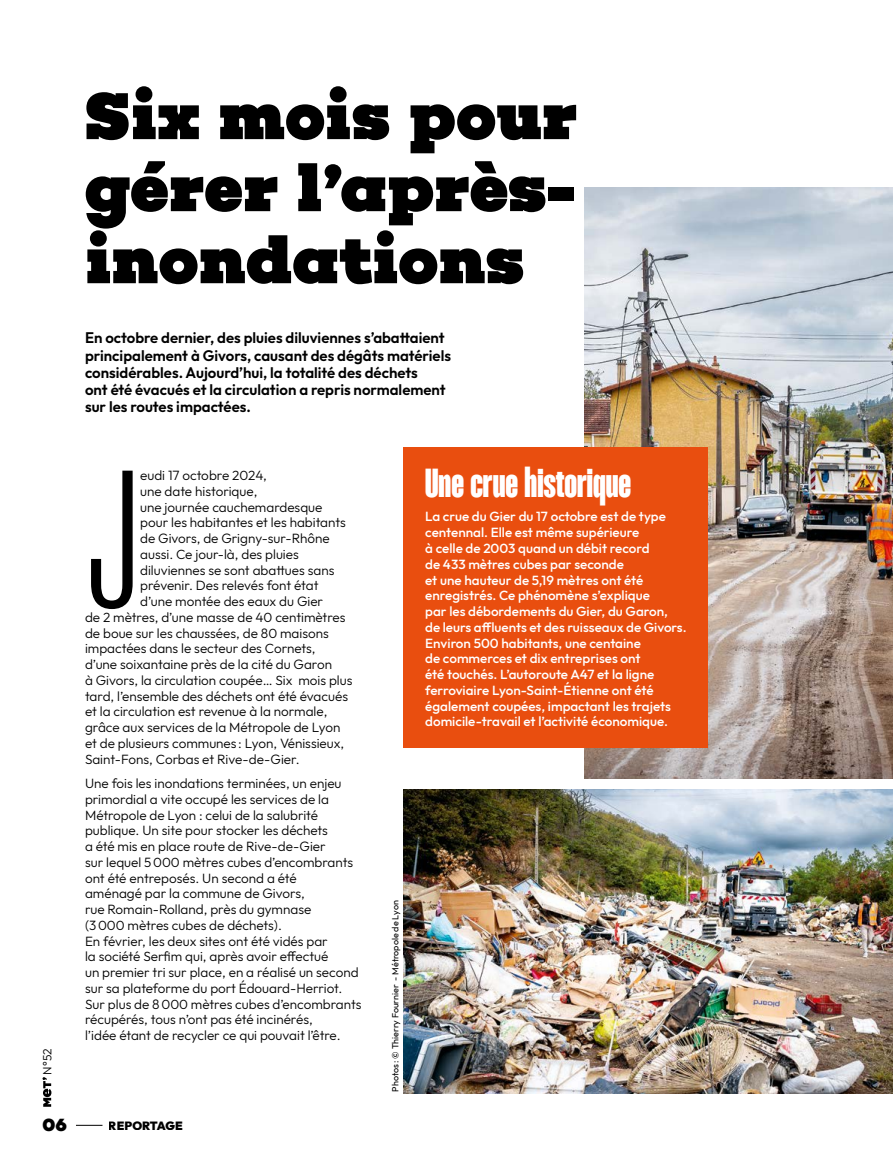
<style>
.page{position:relative;width:893px;height:1170px;background:#fff}
.page>*{position:absolute;margin:0;border:0;box-sizing:border-box;transform-origin:0 0}
.Courant-lettrine_MeT{font:300 193.5px "Mango Grotesque";color:#000}
.esiuyrtdusdtytuymouitydfylgfkdflkdjflfkd{font:900 67.5px/72px "Choplin";letter-spacing:.005em;color:#000;text-align:justify}
.tfyppoiddfyypuifdjfdfgglfkgjfgfghmglhjkg{font:900 40.5px "Mango Grotesque";color:#fff}
.t1{font:900 18px "Choplin";color:#000}
.Chapo_MeT{font:600 15px/17.2px "Outfit";color:#000}
.Courant_MeT{font:300 13.5px/15.8px "Outfit";color:#000}
.Courant-lettrine_MeT-2{font:300 13.5px "Outfit";color:#000}
.Courant_MeT-2{font:500 13.5px/15.8px "Outfit";color:#fff}
.t2{font:900 12px "Outfit";letter-spacing:-.005em;color:#000}
.t3{font:300 12px "Outfit";color:#000}
.t4{font:9px "Outfit";color:#000}
</style>
<div class="page">
<img style="left:584px;top:187px;width:309px;height:591px">
<div style="left:404px;top:447px;width:304px;height:300px;background:#e94e0f"></div>
<img style="left:404px;top:789px;width:489px;height:304px">
<svg style="left:76px;top:1124px;width:26px;height:1px"></svg>
<svg style="left:43px;top:1077px;width:8px;height:29px"></svg>
<h1 class="esiuyrtdusdtytuymouitydfylgfkdflkdjflfkd" style="left:85px;top:80px;width:493px">Six mois pour gérer l’après&shy;inondations</h1>
<p class="Chapo_MeT" style="left:85px;top:330px;width:367px">En octobre dernier, des pluies diluviennes s’abattaient principalement à Givors, causant des dégâts matériels considérables. Aujourd’hui, la totalité des déchets<br>ont été évacués et la circulation a repris normalement sur les routes impactées.</p>
<p class="t3" style="left:40px;top:1074px;width:28px;rotate:-90deg">N°52</p>
<h3 class="t1" style="left:43px;top:1113px;width:26px">06</h3>
<p class="Courant-lettrine_MeT" style="left:88px;top:451px;width:52px">J</p>
<p class="Courant-lettrine_MeT-2" style="left:140px;top:467px;width:128px">eudi 17 octobre 2024,</p>
<p class="Courant-lettrine_MeT-2" style="left:140px;top:482px;width:119px">une date historique,</p>
<p class="Courant-lettrine_MeT-2" style="left:140px;top:498px;width:184px">une journée cauchemardesque</p>
<p class="Courant-lettrine_MeT-2" style="left:140px;top:514px;width:207px">pour les habitantes et les habitants</p>
<p class="Courant-lettrine_MeT-2" style="left:140px;top:530px;width:191px">de Givors, de Grigny‑sur-Rhône</p>
<p class="Courant-lettrine_MeT-2" style="left:140px;top:545px;width:160px">aussi. Ce jour‑là, des pluies</p>
<p class="Courant-lettrine_MeT-2" style="left:140px;top:561px;width:196px">diluviennes se sont abattues sans</p>
<p class="Courant-lettrine_MeT-2" style="left:140px;top:577px;width:180px">prévenir. Des relevés font état</p>
<p class="Courant-lettrine_MeT-2" style="left:140px;top:593px;width:184px">d’une montée des eaux du Gier</p>
<p class="Courant-lettrine_MeT-2" style="left:85px;top:608px;width:262px">de 2 mètres, d’une masse de 40 centimètres</p>
<p class="Courant-lettrine_MeT-2" style="left:85px;top:624px;width:245px">de boue sur les chaussées, de 80 maisons</p>
<p class="Courant-lettrine_MeT-2" style="left:85px;top:640px;width:232px">impactées dans le secteur des Cornets,</p>
<p class="Courant-lettrine_MeT-2" style="left:85px;top:656px;width:249px">d’une soixantaine près de la cité du Garon</p>
<p class="Courant-lettrine_MeT-2" style="left:85px;top:671px;width:269px">à Givors, la circulation coupée… Six mois plus</p>
<p class="Courant-lettrine_MeT-2" style="left:85px;top:687px;width:264px">tard, l’ensemble des déchets ont été évacués</p>
<p class="Courant-lettrine_MeT-2" style="left:85px;top:703px;width:244px">et la circulation est revenue à la normale,</p>
<p class="Courant-lettrine_MeT-2" style="left:85px;top:719px;width:257px">grâce aux services de la Métropole de Lyon</p>
<p class="Courant-lettrine_MeT-2" style="left:85px;top:734px;width:261px">et de plusieurs communes : Lyon, Vénissieux,</p>
<p class="Courant-lettrine_MeT-2" style="left:85px;top:750px;width:216px">Saint‑Fons, Corbas et Rive‑de-Gier.</p>
<p class="Courant_MeT" style="left:85px;top:775px;width:278px">Une fois les inondations terminées, un enjeu primordial a vite occupé les services de la Métropole de Lyon : celui de la salubrité publique. Un site pour stocker les déchets<br>a été mis en place route de Rive‑de‑Gier<br>sur lequel 5000 mètres cubes d’encombrants ont été entreposés. Un second a été<br>aménagé par la commune de Givors,<br>rue Romain‑Rolland, près du gymnase<br>(3000 mètres cubes de déchets).<br>En février, les deux sites ont été vidés par<br>la société Serfim qui, après avoir effectué<br>un premier tri sur place, en a réalisé un second sur sa plateforme du port Édouard‑Herriot.<br>Sur plus de 8000 mètres cubes d’encombrants récupérés, tous n’ont pas été incinérés,<br>l’idée étant de recycler ce qui pouvait l’être.</p>
<p class="t2" style="left:109px;top:1117px;width:75px">REPORTAGE</p>
<h2 class="tfyppoiddfyypuifdjfdfgglfkgjfgfghmglhjkg" style="left:425px;top:460px;width:207px">Une crue historique</h2>
<p class="Courant_MeT-2" style="left:425px;top:509px;width:263px">La crue du Gier du 17 octobre est de type centennal. Elle est même supérieure<br>à celle de 2003 quand un débit record<br>de 433 mètres cubes par seconde<br>et une hauteur de 5,19 mètres ont été enregistrés. Ce phénomène s’explique<br>par les débordements du Gier, du Garon,<br>de leurs affluents et des ruisseaux de Givors.<br>Environ 500 habitants, une centaine<br>de commerces et dix entreprises ont<br>été touchés. L’autoroute A47 et la ligne ferroviaire Lyon-Saint-Étienne ont été également coupées, impactant les trajets domicile-travail et l’activité économique.</p>
<p class="t4" style="left:390px;top:1091px;width:192px;rotate:-90deg">Photos : © Thierry Fournier - Métropole de Lyon</p>
</div>
